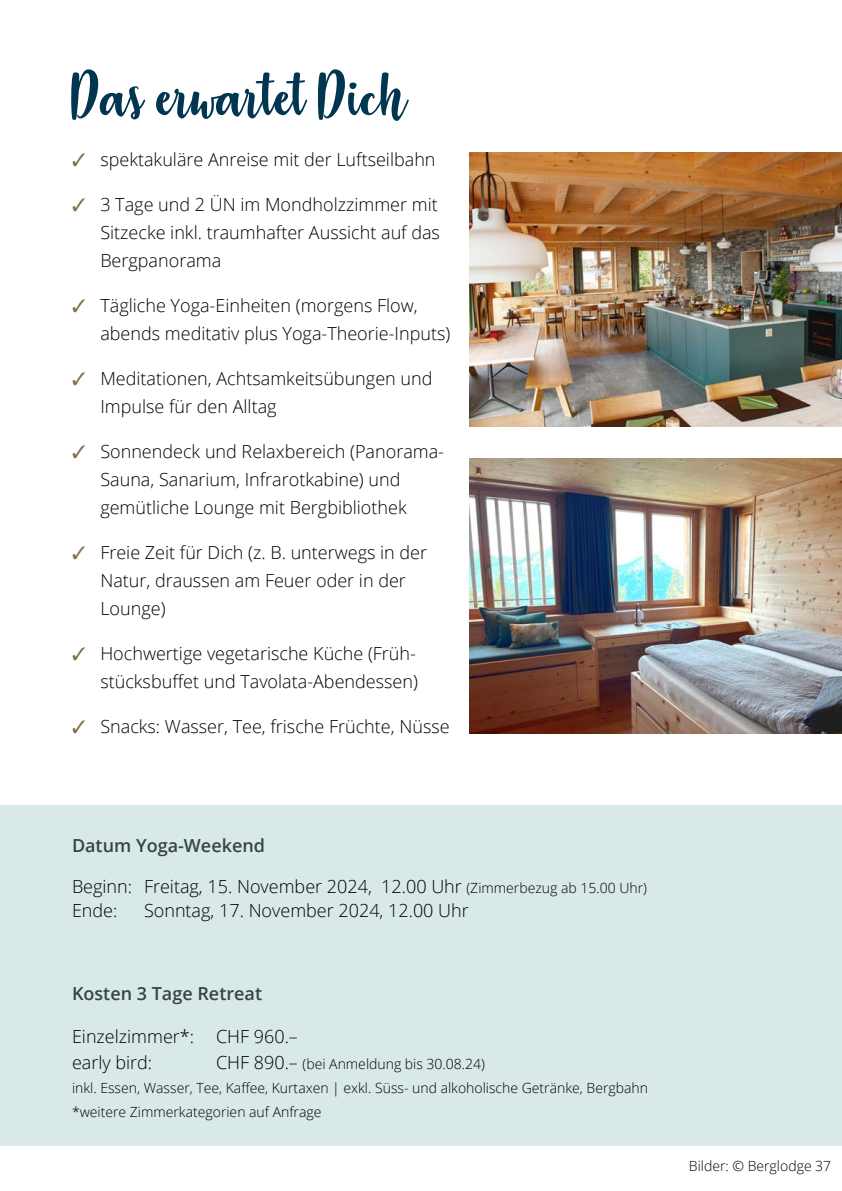
<style>
.page{position:relative;width:842px;height:1191px;background:#fff}
.page>*{position:absolute;margin:0;border:0;box-sizing:border-box;transform-origin:0 0}
.t1{font:76px "Strawberry Blossom";color:#003650}
.t2{font:300 18px/28px "Open Sans";color:#000}
.t3{font:600 18px "Open Sans";color:#374445}
.t4{font:300 14px/24px "Open Sans";color:#000}
.s1{color:#827147}
.s2{font-size:14px}
.s3{font-size:18px}
</style>
<div class="page">
<div style="left:0;top:805px;width:842px;height:341px;background:#d8e9e8"></div>
<img style="left:469px;top:458px;width:373px;height:275px">
<img style="left:469px;top:152px;width:373px;height:275px">
<h1 class="t1" style="left:72px;top:58px;width:337px">Das erwartet Dich</h1>
<p class="t2" style="left:72px;top:145px;width:365px"><span class="s1">✓</span> spektakuläre Anreise mit der Luftseilbahn</p>
<p class="t2" style="left:100px;top:190px;width:341px;text-indent:-28px"><span class="s1">✓</span> 3 Tage und 2 ÜN im Mondholzzimmer mit<br>Sitzecke inkl. traumhafter Aussicht auf das<br>Bergpanorama</p>
<p class="t2" style="left:100px;top:291px;width:351px;text-indent:-28px"><span class="s1">✓</span> Tägliche Yoga-Einheiten (morgens Flow, abends meditativ plus Yoga-Theorie-Inputs)</p>
<p class="t2" style="left:100px;top:364px;width:334px;text-indent:-28px"><span class="s1">✓</span> Meditationen, Achtsamkeitsübungen und<br>Impulse für den Alltag</p>
<p class="t2" style="left:100px;top:437px;width:345px;text-indent:-28px"><span class="s1">✓</span> Sonnendeck und Relaxbereich (Panorama-<br>Sauna, Sanarium, Infrarotkabine) und gemütliche Lounge mit Bergbibliothek</p>
<p class="t2" style="left:100px;top:538px;width:328px;text-indent:-28px"><span class="s1">✓</span> Freie Zeit für Dich (z. B. unterwegs in der<br>Natur, draussen am Feuer oder in der<br>Lounge)</p>
<p class="t2" style="left:72px;top:639px;width:347px;text-align:right"><span class="s1">✓</span> Hochwertige vegetarische Küche (Früh&shy;stücksbuffet und Tavolata-Abendessen)</p>
<p class="t2" style="left:72px;top:712px;width:379px"><span class="s1">✓</span> Snacks: Wasser, Tee, frische Früchte, Nüsse</p>
<p class="t3" style="left:72px;top:833px;width:195px">Datum Yoga-Weekend</p>
<p class="t2" style="left:72px;top:874px;width:576px;line-height:24px">Beginn: Freitag, 15. November 2024, 12.00 Uhr <span class="s2">(Zimmerbezug ab 15.00 Uhr)<br></span>Ende:</p>
<p class="t2" style="left:144px;top:896px;width:326px">Sonntag, 17. November 2024, 12.00 Uhr</p>
<p class="t3" style="left:72px;top:980px;width:192px">Kosten 3 Tage Retreat</p>
<p class="t2" style="left:72px;top:1022px;width:227px;line-height:26px">Einzelzimmer*: CHF 960.– early bird:</p>
<p class="t4" style="left:72px;top:1051px;width:578px;text-indent:144px"><span class="s3">CHF 890.–</span> (bei Anmeldung bis 30.08.24)<br>inkl. Essen, Wasser, Tee, Kaffee, Kurtaxen | exkl. Süss- und alkoholische Getränke, Bergbahn *weitere Zimmerkategorien auf Anfrage</p>
<p class="t4" style="left:689px;top:1153px;width:144px">Bilder: © Berglodge 37</p>
</div>
